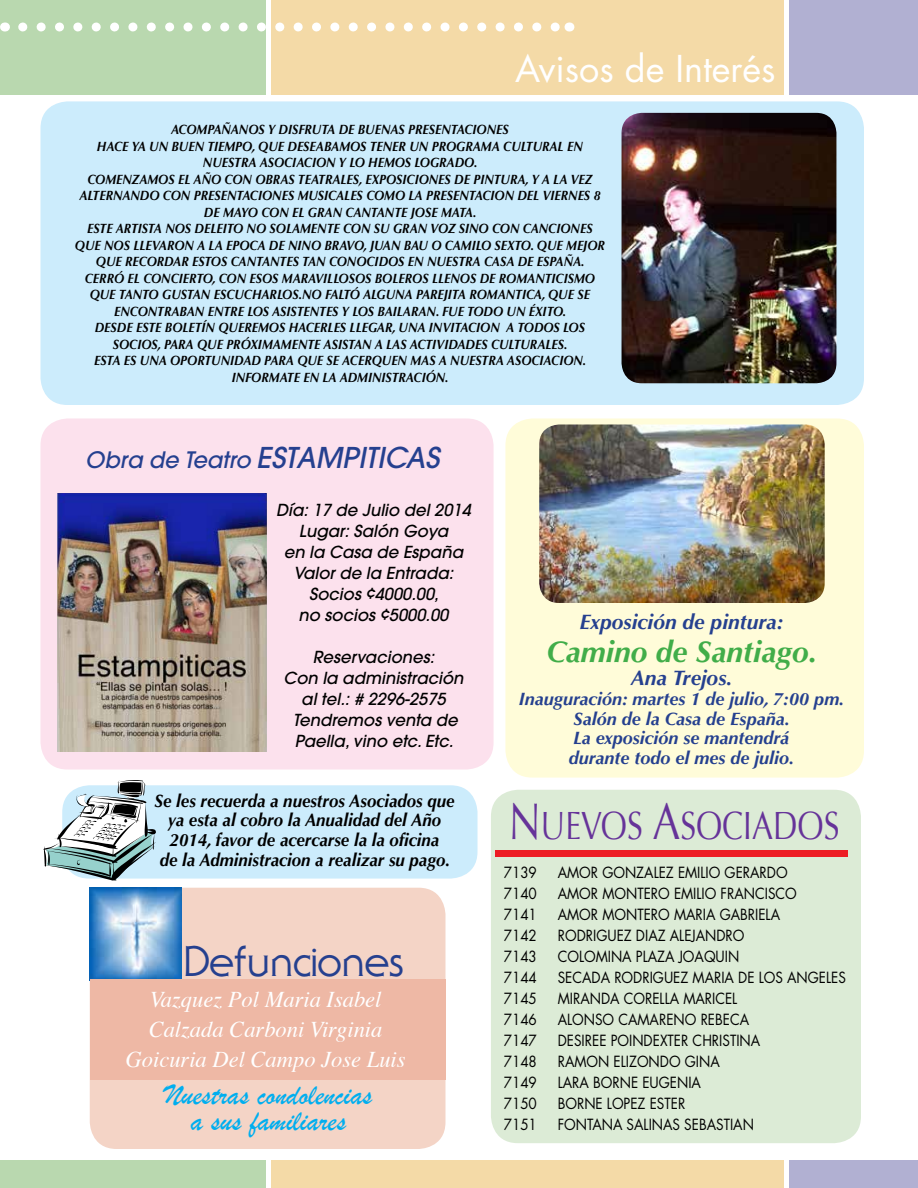
<style>
.page{position:relative;width:918px;height:1188px;background:#fff}
.page>*{position:absolute;margin:0;border:0;box-sizing:border-box;transform-origin:0 0}
.t1{font:41.25px "Ubiq Gothic SSK";color:#25408f}
.t2{font:39.3px "Optima";color:#639;scale:.8 1}
.t3{font:36px "Futura";color:#fff}
.t4{font:30px/26.2px "Brush Script";color:#00aeef;text-align:center}
.t5{font:italic 700 30px "Optima LT Std";color:#41ad49}
.t6{font:italic 22.5px/30px "Times";color:#fff;text-align:center}
.t7{font:italic 500 22.5px "Avant Garde";color:#25408f}
.t8{font:italic 700 21px "Optima LT Std";color:#25408f}
.t9{font:italic 700 18px/19.8px "Optima LT Std";color:#000;text-align:center;scale:.93 1}
.t10{font:italic 700 18px/19.8px "Optima LT Std";color:#25408f;text-align:center}
.t11{font:italic 500 16.5px/21px "Avant Garde";color:#000;text-align:center}
.t12{font:15px "Futura";color:#000;scale:.9 1}
.t13{font:italic 700 13.5px/16.5px "Optima LT Std";color:#000;text-align:center;scale:.9 1}
.s1{font-size:28.5px}
.s2{font-size:51.45px}
</style>
<div class="page">
<div style="left:271px;top:0;width:513px;height:94px;background:#f4daa7"></div>
<div style="left:789px;top:0;width:129px;height:94px;background:#b1b0d2"></div>
<div style="left:491px;top:790px;width:370px;height:353px;background:#dcebd6;border-radius:27px"></div>
<div style="left:495px;top:850px;width:353px;height:7px;background:#ed1d24"></div>
<div style="left:505px;top:418px;width:359px;height:360px;background:#fffcd9;border-radius:27px"></div>
<div style="left:40px;top:418px;width:454px;height:352px;background:#fce1ed;border-radius:27px"></div>
<div style="left:40px;top:101px;width:824px;height:304px;background:#ccecfc;border-radius:27px"></div>
<div style="left:271px;top:1161px;width:513px;height:27px;background:#f4daa7"></div>
<div style="left:789px;top:1161px;width:129px;height:27px;background:#b1b0d2"></div>
<div style="left:0;top:0;width:266px;height:94px;background:#b9d8af"></div>
<div style="left:0;top:1161px;width:266px;height:27px;background:#b9d8af"></div>
<svg style="left:23px;top:22px;width:537px;height:10px"></svg>
<div style="left:62px;top:785px;width:416px;height:94px;background:#ccecfc;border-radius:27px"></div>
<svg style="left:43px;top:780px;width:113px;height:100px"></svg>
<div style="left:90px;top:888px;width:356px;height:261px;background:#f4d4c6;border-radius:27px"></div>
<img style="left:90px;top:888px;width:91px;height:92px">
<div style="left:90px;top:980px;width:356px;height:100px;background:#eeb8a5"></div>
<img style="left:539px;top:424px;width:286px;height:179px">
<img style="left:622px;top:113px;width:214px;height:270px">
<img style="left:58px;top:494px;width:208px;height:258px">
<h3 class="t3" style="left:515px;top:44px;width:262px">Avisos de Interés</h3>
<p class="t13" style="left:75px;top:122px;width:590px">ACOMPAÑANOS Y DISFRUTA DE BUENAS PRESENTACIONES<br>HACE YA UN BUEN TIEMPO, QUE DESEABAMOS TENER UN PROGRAMA CULTURAL EN NUESTRA ASOCIACION Y LO HEMOS LOGRADO.<br>COMENZAMOS EL AÑO CON OBRAS TEATRALES, EXPOSICIONES DE PINTURA, Y A LA VEZ ALTERNANDO CON PRESENTACIONES MUSICALES COMO LA PRESENTACION DEL VIERNES 8<br>DE MAYO CON EL GRAN CANTANTE JOSE MATA.<br>ESTE ARTISTA NOS DELEITO NO SOLAMENTE CON SU GRAN VOZ SINO CON CANCIONES QUE NOS LLEVARON A LA EPOCA DE NINO BRAVO, JUAN BAU O CAMILO SEXTO. QUE MEJOR QUE RECORDAR ESTOS CANTANTES TAN CONOCIDOS EN NUESTRA CASA DE ESPAÑA.<br>CERRÓ EL CONCIERTO, CON ESOS MARAVILLOSOS BOLEROS LLENOS DE ROMANTICISMO QUE TANTO GUSTAN ESCUCHARLOS.NO FALTÓ ALGUNA PAREJITA ROMANTICA, QUE SE ENCONTRABAN ENTRE LOS ASISTENTES Y LOS BAILARAN. FUE TODO UN ÉXITO.<br>DESDE ESTE BOLETÍN QUEREMOS HACERLES LLEGAR, UNA INVITACION A TODOS LOS SOCIOS, PARA QUE PRÓXIMAMENTE ASISTAN A LAS ACTIVIDADES CULTURALES.<br>ESTA ES UNA OPORTUNIDAD PARA QUE SE ACERQUEN MAS A NUESTRA ASOCIACION.<br>INFORMATE EN LA ADMINISTRACIÓN.</p>
<h3 class="t7" style="left:85px;top:446px;width:355px">Obra de Teatro <span class="s1">ESTAMPITICAS</span></h3>
<p class="t11" style="left:276px;top:499px;width:196px">Día: 17 de Julio del 2014<br>Lugar: Salón Goya<br>en la Casa de España<br>Valor de la Entrada:<br>Socios ¢4000.00,<br>no socios ¢5000.00</p>
<p class="t11" style="left:283px;top:646px;width:182px">Reservaciones:<br>Con la administración al tel.: # 2296-2575<br>Tendremos venta de<br>Paella, vino etc. Etc.</p>
<h3 class="t9" style="left:154px;top:791px;width:324px">Se les recuerda a nuestros Asociados que ya esta al cobro la Anualidad del Año 2014, favor de acercarse la la oficina<br>de la Administracion a realizar su pago.</h3>
<h1 class="t1" style="left:185px;top:936px;width:220px">Defunciones</h1>
<h3 class="t6" style="left:126px;top:983px;width:281px">Vazquez Pol Maria Isabel<br>Calzada Carboni Virginia<br>Goicuria Del Campo Jose Luis</h3>
<h3 class="t4" style="left:164px;top:1082px;width:209px">Nuestras condolencias a sus familiares</h3>
<h3 class="t8" style="left:580px;top:609px;width:206px">Exposición de pintura:</h3>
<h3 class="t5" style="left:547px;top:634px;width:272px">Camino de Santiago.</h3>
<h3 class="t8" style="left:631px;top:665px;width:103px">Ana Trejos.</h3>
<h3 class="t10" style="left:519px;top:689px;width:327px">Inauguración: martes 1 de julio, 7:00 pm.<br>Salón de la Casa de España.<br>La exposición se mantendrá<br>durante todo el mes de julio.</h3>
<h2 class="t2" style="left:509px;top:803px;width:415px"><span class="s2">N</span>UEVOS <span class="s2">A</span>SOCIADOS</h2>
<p class="t12" style="left:504px;top:862px;width:38px">7139</p>
<p class="t12" style="left:558px;top:862px;width:257px">AMOR GONZALEZ EMILIO GERARDO</p>
<p class="t12" style="left:504px;top:883px;width:38px">7140</p>
<p class="t12" style="left:558px;top:883px;width:267px">AMOR MONTERO EMILIO FRANCISCO</p>
<p class="t12" style="left:504px;top:904px;width:38px">7141</p>
<p class="t12" style="left:558px;top:904px;width:249px">AMOR MONTERO MARIA GABRIELA</p>
<p class="t12" style="left:504px;top:925px;width:38px">7142</p>
<p class="t12" style="left:558px;top:925px;width:209px">RODRIGUEZ DIAZ ALEJANDRO</p>
<p class="t12" style="left:504px;top:946px;width:38px">7143</p>
<p class="t12" style="left:558px;top:946px;width:203px">COLOMINA PLAZA JOAQUIN</p>
<p class="t12" style="left:504px;top:967px;width:38px">7144</p>
<p class="t12" style="left:558px;top:967px;width:322px">SECADA RODRIGUEZ MARIA DE LOS ANGELES</p>
<p class="t12" style="left:504px;top:988px;width:38px">7145</p>
<p class="t12" style="left:558px;top:988px;width:201px">MIRANDA CORELLA MARICEL</p>
<p class="t12" style="left:504px;top:1009px;width:38px">7146</p>
<p class="t12" style="left:558px;top:1009px;width:214px">ALONSO CAMARENO REBECA</p>
<p class="t12" style="left:504px;top:1030px;width:38px">7147</p>
<p class="t12" style="left:558px;top:1030px;width:227px">DESIREE POINDEXTER CHRISTINA</p>
<p class="t12" style="left:504px;top:1051px;width:38px">7148</p>
<p class="t12" style="left:558px;top:1051px;width:182px">RAMON ELIZONDO GINA</p>
<p class="t12" style="left:504px;top:1072px;width:38px">7149</p>
<p class="t12" style="left:558px;top:1072px;width:161px">LARA BORNE EUGENIA</p>
<p class="t12" style="left:504px;top:1093px;width:38px">7150</p>
<p class="t12" style="left:558px;top:1093px;width:143px">BORNE LOPEZ ESTER</p>
<p class="t12" style="left:504px;top:1114px;width:38px">7151</p>
<p class="t12" style="left:558px;top:1114px;width:220px">FONTANA SALINAS SEBASTIAN</p>
</div>
